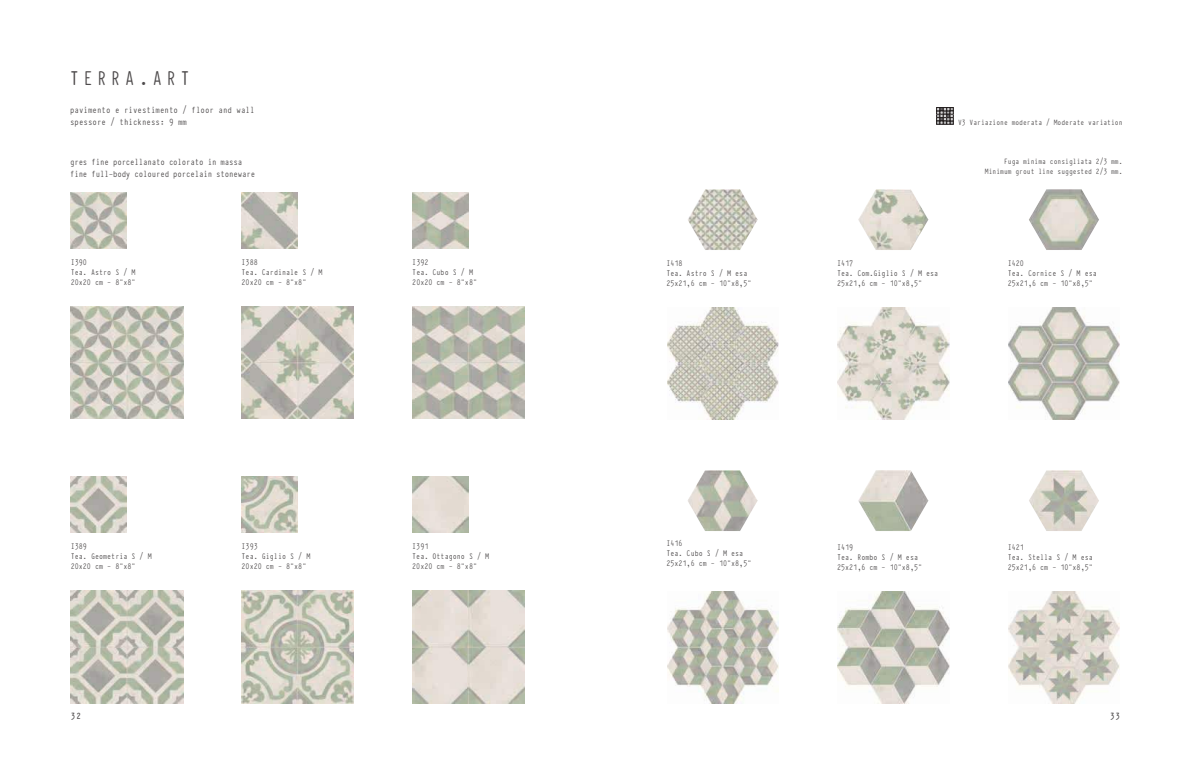
<style>
.page{position:relative;width:1191px;height:774px;background:#fff}
.page>*{position:absolute;margin:0;border:0;box-sizing:border-box;transform-origin:0 0}
.t1{font:22px "Typewriter Condensed";letter-spacing:.18em;color:#4e4b4c}
.t2{font:10px/12px "Typewriter Condensed";letter-spacing:-.02em;color:#4e4b4c}
.t3{font:10px/12px "Typewriter Condensed";color:#4e4b4c}
.t4{font:700 10px "Typewriter Condensed";color:#4e4b4c}
.t5{font:9px/10px "Typewriter Condensed";color:#4e4b4c}
.t6{font:8.5px/10.2px "Typewriter Condensed";color:#4e4b4c;text-align:right}
</style>
<div class="page">
<img style="left:688px;top:189px;width:69px;height:61px">
<img style="left:688px;top:470px;width:69px;height:61px">
<img style="left:1029px;top:470px;width:70px;height:61px">
<img style="left:858px;top:470px;width:70px;height:61px">
<img style="left:858px;top:189px;width:70px;height:61px">
<img style="left:1029px;top:189px;width:70px;height:61px">
<img style="left:667px;top:308px;width:111px;height:111px">
<img style="left:838px;top:308px;width:111px;height:111px">
<img style="left:1008px;top:308px;width:111px;height:111px">
<img style="left:667px;top:592px;width:111px;height:111px">
<img style="left:838px;top:592px;width:111px;height:111px">
<img style="left:1008px;top:592px;width:111px;height:111px">
<img style="left:71px;top:306px;width:112px;height:113px">
<img style="left:242px;top:306px;width:112px;height:113px">
<img style="left:412px;top:306px;width:112px;height:113px">
<img style="left:71px;top:590px;width:112px;height:113px">
<img style="left:242px;top:590px;width:112px;height:113px">
<img style="left:412px;top:590px;width:112px;height:113px">
<img style="left:71px;top:192px;width:56px;height:57px">
<img style="left:242px;top:192px;width:56px;height:57px">
<img style="left:412px;top:192px;width:56px;height:57px">
<img style="left:71px;top:476px;width:56px;height:57px">
<img style="left:242px;top:476px;width:56px;height:57px">
<img style="left:412px;top:476px;width:56px;height:57px">
<svg style="left:936px;top:107px;width:17px;height:17px"></svg>
<h1 class="t1" style="left:69px;top:62px;width:122px">TERRA.ART</h1>
<p class="t3" style="left:70px;top:103px;width:186px">pavimento e rivestimento / floor and wall spessore / thickness: 9 mm</p>
<p class="t6" style="left:958px;top:116px;width:166px">V3 Variazione moderata / Moderate variation</p>
<p class="t2" style="left:70px;top:155px;width:187px">gres fine porcellanato colorato in massa fine full-body coloured porcelain stoneware</p>
<p class="t6" style="left:985px;top:156px;width:139px">Fuga minima consigliata 2/3 mm.<br>Minimum grout line suggested 2/3 mm.</p>
<p class="t5" style="left:71px;top:256px;width:66px">I390<br>Tea. Astro S / M<br>20x20 cm - 8”x8”</p>
<p class="t5" style="left:242px;top:256px;width:82px">I388<br>Tea. Cardinale S / M<br>20x20 cm - 8”x8”</p>
<p class="t5" style="left:412px;top:256px;width:66px">I392<br>Tea. Cubo S / M<br>20x20 cm - 8”x8”</p>
<p class="t5" style="left:666px;top:258px;width:87px">I418<br>Tea. Astro S / M esa<br>25x21,6 cm - 10”x8,5”</p>
<p class="t5" style="left:837px;top:258px;width:103px">I417<br>Tea. Com.Giglio S / M esa<br>25x21,6 cm - 10”x8,5”</p>
<p class="t5" style="left:1007px;top:258px;width:91px">I420<br>Tea. Cornice S / M esa<br>25x21,6 cm - 10”x8,5”</p>
<p class="t5" style="left:71px;top:540px;width:82px">I389<br>Tea. Geometria S / M<br>20x20 cm - 8”x8”</p>
<p class="t5" style="left:241px;top:540px;width:70px">I393<br>Tea. Giglio S / M<br>20x20 cm - 8”x8”</p>
<p class="t5" style="left:412px;top:540px;width:78px">I391<br>Tea. Ottagono S / M<br>20x20 cm - 8”x8”</p>
<p class="t5" style="left:666px;top:538px;width:87px">I416<br>Tea. Cubo S / M esa<br>25x21,6 cm - 10”x8,5”</p>
<p class="t5" style="left:837px;top:542px;width:87px">I419<br>Tea. Rombo S / M esa<br>25x21,6 cm - 10”x8,5”</p>
<p class="t5" style="left:1007px;top:542px;width:87px">I421<br>Tea. Stella S / M esa<br>25x21,6 cm - 10”x8,5”</p>
<p class="t4" style="left:71px;top:709px;width:11px">32</p>
<p class="t4" style="left:1110px;top:709px;width:11px">33</p>
</div>
